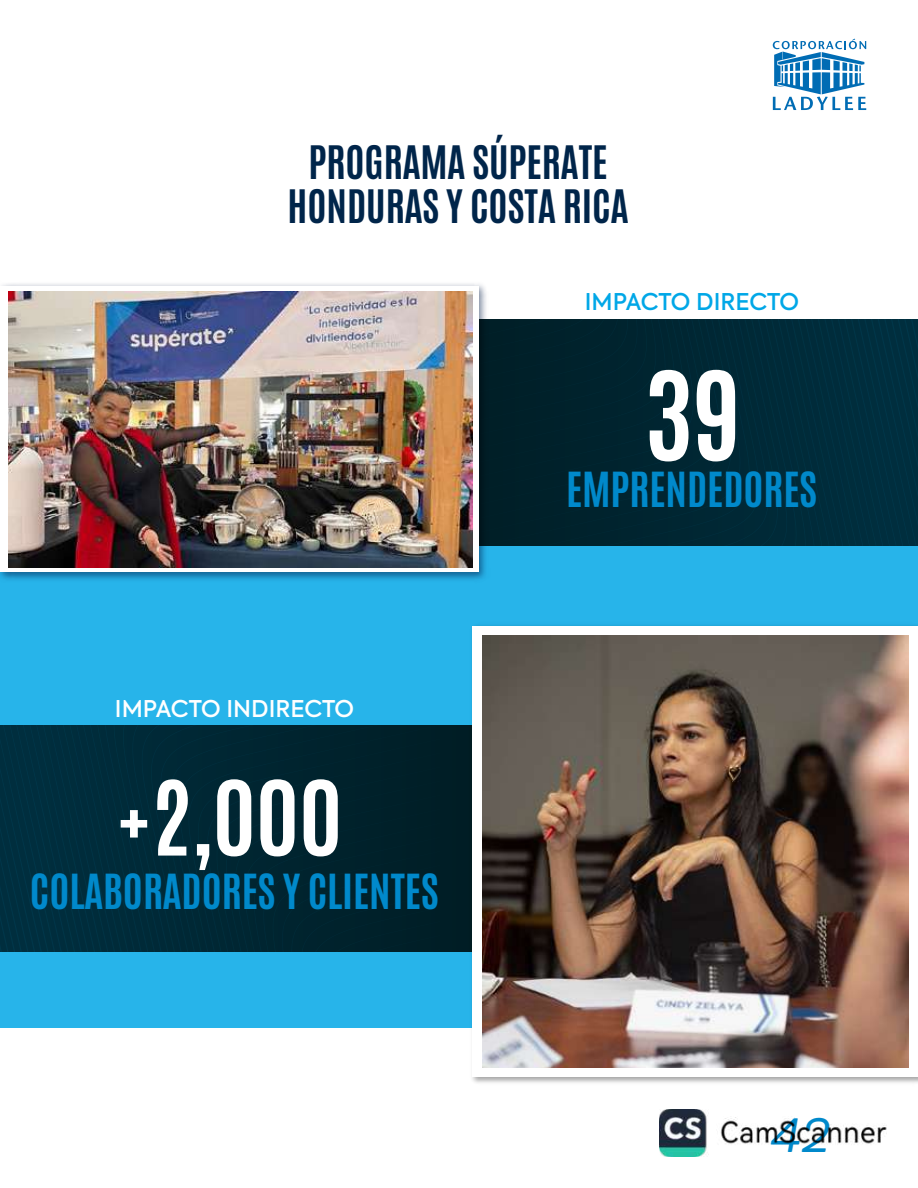
<style>
.page{position:relative;width:918px;height:1188px;background:#fff}
.page>*{position:absolute;margin:0;border:0;box-sizing:border-box;transform-origin:0 0}
.t1{font:104.25px "Antonio";color:#fff}
.t2{font:87.75px "Antonio";color:#fff}
.t3{font:italic 48px "Amsi Pro";color:#0089cb}
.t4{font:41.1px "Antonio";color:#0089cb}
.t5{font:39.15px/43.5px "Antonio";color:#00254a;text-align:center}
.t6{font:500 22.95px "Axiforma";color:#fff}
.t7{font:500 22.95px "Axiforma";color:#00a7e7}
</style>
<div class="page">
<svg style="left:773px;top:39px;width:93px;height:71px"></svg>
<div style="left:0;top:327px;width:918px;height:700px;background:#27b4ea"></div>
<img style="left:0;top:283px;width:490px;height:297px">
<div style="left:0;top:286px;width:478px;height:286px;background:#fff"></div>
<img style="left:8px;top:292px;width:465px;height:276px">
<div style="left:481px;top:320px;width:33px;height:226px;background:#001f27"></div>
<div style="left:514px;top:320px;width:34px;height:226px;background:#002029"></div>
<div style="left:548px;top:320px;width:32px;height:226px;background:#00222b"></div>
<div style="left:580px;top:320px;width:33px;height:226px;background:#00232d"></div>
<div style="left:613px;top:320px;width:33px;height:226px;background:#00242f"></div>
<div style="left:646px;top:320px;width:32px;height:226px;background:#002531"></div>
<div style="left:678px;top:320px;width:33px;height:226px;background:#002733"></div>
<div style="left:711px;top:320px;width:33px;height:226px;background:#002835"></div>
<div style="left:744px;top:320px;width:174px;height:226px;background:#002d3c"></div>
<div style="left:0;top:726px;width:494px;height:226px;background:#002029"></div>
<svg style="left:274px;top:726px;width:33px;height:226px"></svg>
<svg style="left:241px;top:726px;width:33px;height:226px"></svg>
<div style="left:208px;top:726px;width:33px;height:226px;background:#002733"></div>
<div style="left:175px;top:726px;width:33px;height:226px;background:#002835"></div>
<div style="left:0;top:726px;width:175px;height:226px;background:#002d3c"></div>
<img style="left:468px;top:625px;width:450px;height:458px">
<div style="left:473px;top:626px;width:445px;height:451px;background:#fff"></div>
<img style="left:483px;top:636px;width:425px;height:431px">
<img style="left:659px;top:1109px;width:227px;height:47px">
<p class="t5" style="left:288px;top:141px;width:343px">PROGRAMA SÚPERATE<br>HONDURAS Y COSTA RICA</p>
<p class="t7" style="left:585px;top:287px;width:216px">IMPACTO DIRECTO</p>
<p class="t6" style="left:115px;top:694px;width:241px">IMPACTO INDIRECTO</p>
<h2 class="t2" style="left:117px;top:756px;width:227px">+2,000</h2>
<p class="t4" style="left:30px;top:862px;width:410px">COLABORADORES Y CLIENTES</p>
<h1 class="t1" style="left:644px;top:342px;width:99px">39</h1>
<p class="t4" style="left:566px;top:460px;width:253px">EMPRENDEDORES</p>
<p class="t3" style="left:769px;top:1103px;width:63px">42</p>
</div>
